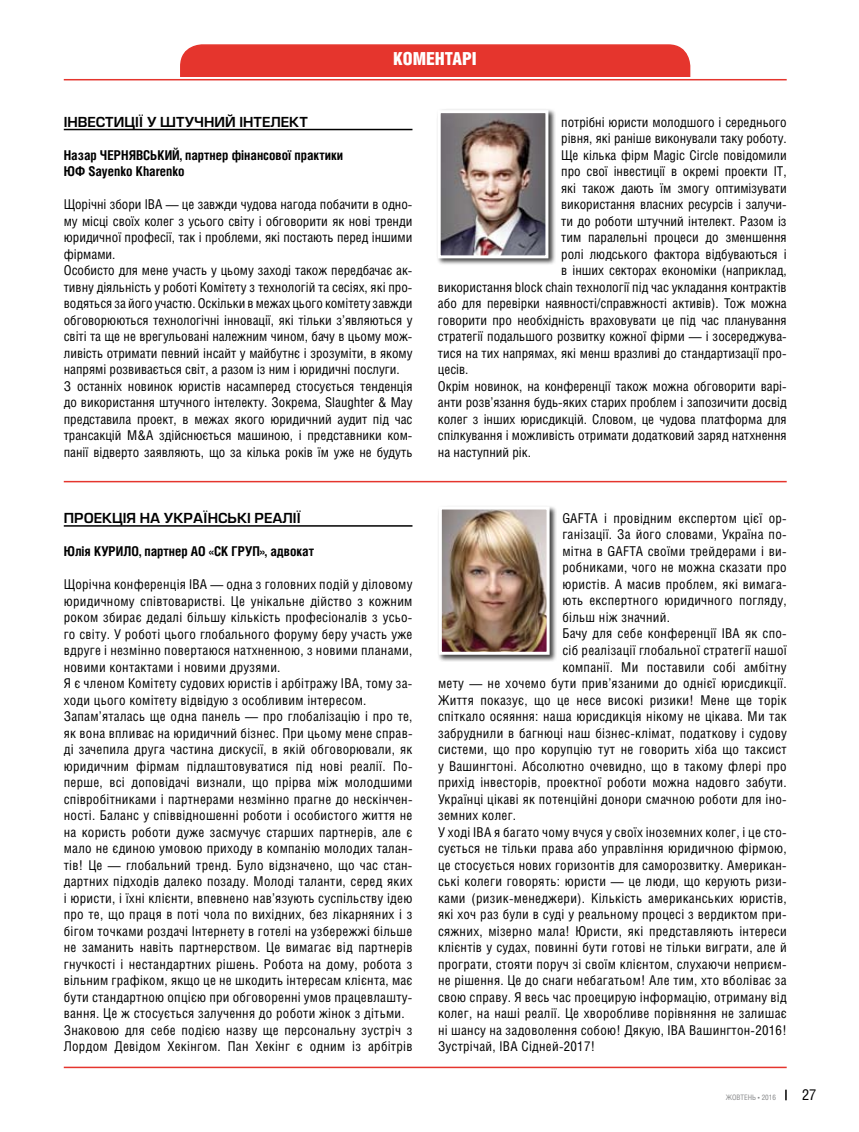
<style>
.page{position:relative;width:859px;height:1132px;background:#fff}
.page>*{position:absolute;margin:0;border:0;box-sizing:border-box;transform-origin:0 0}
.t1{font:900 18px "Helios Cond";color:#fff}
.t2{font:15px "Helios Cond";color:#000}
.t3{font:13.5px/16.5px "Helios Cond";letter-spacing:.02em;color:#000}
.t4{font:13.5px/16.5px "Helios Cond";color:#000}
.t5{font:700 13.5px/16.5px "Helios Cond";color:#000}
.t6{font:13.5px "Europe Demi Normal";color:#000}
.t7{font:7.5px "Helios Cond";color:#87888a}
</style>
<div class="page">
<svg style="left:785px;top:1089px;width:2px;height:10px"></svg>
<div style="left:181px;top:45px;width:509px;height:60px;background:#e5352d;border-radius:21px"></div>
<div style="left:180px;top:44px;width:510px;height:62px;border:2px solid #e5352d;border-radius:21px"></div>
<div style="left:119px;top:77px;width:632px;height:42px;background:#fff"></div>
<hr style="left:64px;top:79px;width:723px;height:1px;background:#e5352d">
<hr style="left:64px;top:1066px;width:723px;height:1px;background:#e5352d">
<hr style="left:64px;top:480px;width:723px;height:2px;background:#e5352d">
<hr style="left:64px;top:129px;width:348px;height:1px;background:#000">
<hr style="left:64px;top:525px;width:348px;height:1px;background:#000">
<div style="left:436px;top:108px;width:120px;height:157px;background:#000;opacity:.75"></div>
<img style="left:442px;top:114px;width:102px;height:140px">
<div style="left:438px;top:110px;width:110px;height:148px;border:3px solid #fff"></div>
<div style="left:437px;top:504px;width:120px;height:158px;background:#000;opacity:.75"></div>
<img style="left:443px;top:510px;width:103px;height:140px">
<div style="left:439px;top:506px;width:111px;height:148px;border:3px solid #fff"></div>
<h1 class="t1" style="left:393px;top:49px;width:11px">КОМЕНТАРІ</h1>
<p class="t6" style="left:64px;top:114px;width:59px">Інвестиці</p>
<p class="t6" style="left:139px;top:114px;width:171px">ї у штучний інтелект</p>
<p class="t5" style="left:64px;top:146px;width:281px">Назар ЧЕРНЯВСЬКИЙ, партнер фінансової практики<br>ЮФ Sayenko Kharenko</p>
<p class="t4" style="left:64px;top:196px;width:350px">Щорічні збори IBA — це завжди чудова нагода побачити в одно&shy;му місці своїх колег з усього світу і обговорити як нові тренди юридичної професії, так і проблеми, які постають перед іншими фірмами.<br>Особисто для мене участь у цьому заході також передбачає ак&shy;тивну діяльність у роботі Комітету з технологій та сесіях, які про&shy;водяться за його участю. Оскільки в межах цього комітету завжди обговорюються технологічні інновації, які тільки з’являються у світі та ще не врегульовані належним чином, бачу в цьому мож&shy;ливість отримати певний інсайт у майбутнє і зрозуміти, в якому напрямі розвивається світ, а разом із ним і юридичні послуги.<br>З останніх новинок юристів насамперед стосується тенденція до використання штучного інтелекту. Зокрема, Slaughter &amp; May представила проект, в межах якого юридичний аудит під час трансакцій M&amp;A здійснюється машиною, і представники ком&shy;панії відверто заявляють, що за кілька років їм уже не будуть</p>
<p class="t6" style="left:64px;top:510px;width:48px">Проекція</p>
<p class="t6" style="left:140px;top:510px;width:45px">на укра</p>
<p class="t6" style="left:203px;top:510px;width:99px">їнські реалії</p>
<p class="t5" style="left:64px;top:542px;width:252px">Юлія КУРИЛО, партнер АО «СК ГРУП», адвокат</p>
<p class="t3" style="left:64px;top:575px;width:350px">Щорічна конференція IBA — одна з головних подій у діловому юридичному співтоваристві. Це унікальне дійство з кожним роком збирає дедалі більшу кількість професіоналів з усьо&shy;го світу. У роботі цього глобального форуму беру участь уже вдруге і незмінно повертаюся натхненною, з новими планами, новими контактами і новими друзями.<br>Я є членом Комітету судових юристів і арбітражу IBA, тому за&shy;ходи цього комітету відвідую з особливим інтересом.<br>Запам’яталась ще одна панель — про глобалізацію і про те, як вона впливає на юридичний бізнес. При цьому мене справ&shy;ді зачепила друга частина дискусії, в якій обговорювали, як юридичним фірмам підлаштовуватися під нові реалії. По&shy;перше, всі доповідачі визнали, що прірва між молодшими співробітниками і партнерами незмінно прагне до нескінчен&shy;ності. Баланс у співвідношенні роботи і особистого життя не на користь роботи дуже засмучує старших партнерів, але є мало не єдиною умовою приходу в компанію молодих талан&shy;тів! Це — глобальний тренд. Було відзначено, що час стан&shy;дартних підходів далеко позаду. Молоді таланти, серед яких і юристи, і їхні клієнти, впевнено нав’язують суспільству ідею про те, що праця в поті чола по вихідних, без лікарняних і з бігом точками роздачі Інтернету в готелі на узбережжі більше не заманить навіть партнерством. Це вимагає від партнерів гнучкості і нестандартних рішень. Робота на дому, робота з вільним графіком, якщо це не шкодить інтересам клієнта, має бути стандартною опцією при обговоренні умов працевлашту&shy;вання. Це ж стосується залучення до роботи жінок з дітьми.<br>Знаковою для себе подією назву ще персональну зустріч з Лордом Девідом Хекінгом. Пан Хекінг є одним із арбітрів</p>
<p class="t4" style="left:561px;top:113px;width:227px">потрібні юристи молодшого і середнього</p>
<p class="t4" style="left:561px;top:130px;width:227px">рівня, які раніше виконували таку роботу.</p>
<p class="t4" style="left:561px;top:146px;width:227px">Ще кілька фірм Magic Circle повідомили</p>
<p class="t4" style="left:561px;top:163px;width:227px">про свої інвестиції в окремі проекти ІТ,</p>
<p class="t4" style="left:561px;top:179px;width:227px">які також дають їм змогу оптимізувати</p>
<p class="t4" style="left:561px;top:196px;width:227px">використання власних ресурсів і залучи-</p>
<p class="t4" style="left:561px;top:212px;width:227px">ти до роботи штучний інтелект. Разом із</p>
<p class="t4" style="left:561px;top:229px;width:227px">тим паралельні процеси до зменшення</p>
<p class="t4" style="left:561px;top:245px;width:227px">ролі людського фактора відбуваються і</p>
<p class="t4" style="left:561px;top:262px;width:227px">в інших секторах економіки (наприклад,</p>
<p class="t4" style="left:438px;top:278px;width:350px">використання block chain технології під час укладання контрактів</p>
<p class="t4" style="left:438px;top:295px;width:350px">або для перевірки наявності/справжності активів). Тож можна</p>
<p class="t4" style="left:438px;top:311px;width:350px">говорити про необхідність враховувати це під час планування</p>
<p class="t4" style="left:438px;top:328px;width:350px">стратегії подальшого розвитку кожної фірми — і зосереджува-</p>
<p class="t4" style="left:438px;top:344px;width:350px">тися на тих напрямах, які менш вразливі до стандартизації про-</p>
<p class="t3" style="left:438px;top:361px;width:32px">цесів.</p>
<p class="t4" style="left:438px;top:377px;width:350px">Окрім новинок, на конференції також можна обговорити варі-</p>
<p class="t4" style="left:438px;top:394px;width:350px">анти розв’язання будь-яких старих проблем і запозичити досвід</p>
<p class="t4" style="left:438px;top:410px;width:350px">колег з інших юрисдикцій. Словом, це чудова платформа для</p>
<p class="t4" style="left:438px;top:427px;width:350px">спілкування і можливість отримати додатковий заряд натхнення</p>
<p class="t4" style="left:438px;top:443px;width:95px">на наступний рік.</p>
<p class="t3" style="left:562px;top:509px;width:226px">GAFTA і провідним експертом цієї ор-</p>
<p class="t3" style="left:562px;top:526px;width:226px">ганізації. За його словами, Україна по-</p>
<p class="t3" style="left:562px;top:542px;width:226px">мітна в GAFTA своїми трейдерами і ви-</p>
<p class="t3" style="left:562px;top:559px;width:226px">робниками, чого не можна сказати про</p>
<p class="t3" style="left:562px;top:575px;width:226px">юристів. А масив проблем, які вимага-</p>
<p class="t3" style="left:562px;top:592px;width:226px">ють експертного юридичного погляду,</p>
<p class="t3" style="left:562px;top:608px;width:109px">більш ніж значний.</p>
<p class="t3" style="left:562px;top:625px;width:226px">Бачу для себе конференції IBA як спо-</p>
<p class="t3" style="left:562px;top:641px;width:226px">сіб реалізації глобальної стратегії нашої</p>
<p class="t3" style="left:562px;top:658px;width:226px">компанії. Ми поставили собі амбітну</p>
<p class="t3" style="left:438px;top:674px;width:350px">мету — не хочемо бути прив’язаними до однієї юрисдикції.</p>
<p class="t3" style="left:438px;top:691px;width:350px">Життя показує, що це несе високі ризики! Мене ще торік</p>
<p class="t3" style="left:438px;top:707px;width:350px">спіткало осяяння: наша юрисдикція нікому не цікава. Ми так</p>
<p class="t3" style="left:438px;top:724px;width:350px">забруднили в багнюці наш бізнес-клімат, податкову і судову</p>
<p class="t3" style="left:438px;top:740px;width:350px">системи, що про корупцію тут не говорить хіба що таксист</p>
<p class="t3" style="left:438px;top:757px;width:350px">у Вашингтоні. Абсолютно очевидно, що в такому флері про</p>
<p class="t3" style="left:438px;top:773px;width:350px">прихід інвесторів, проектної роботи можна надовго забути.</p>
<p class="t3" style="left:438px;top:790px;width:350px">Українці цікаві як потенційні донори смачною роботи для іно-</p>
<p class="t3" style="left:438px;top:806px;width:80px">земних колег.</p>
<p class="t3" style="left:438px;top:823px;width:350px">У ході IBA я багато чому вчуся у своїх іноземних колег, і це сто-</p>
<p class="t3" style="left:438px;top:839px;width:350px">сується не тільки права або управління юридичною фірмою,</p>
<p class="t3" style="left:438px;top:856px;width:350px">це стосується нових горизонтів для саморозвитку. Американ-</p>
<p class="t3" style="left:438px;top:872px;width:350px">ські колеги говорять: юристи — це люди, що керують ризи-</p>
<p class="t3" style="left:438px;top:889px;width:350px">ками (ризик-менеджери). Кількість американських юристів,</p>
<p class="t3" style="left:438px;top:905px;width:350px">які хоч раз були в суді у реальному процесі з вердиктом при-</p>
<p class="t3" style="left:438px;top:922px;width:350px">сяжних, мізерно мала! Юристи, які представляють інтереси</p>
<p class="t3" style="left:438px;top:938px;width:350px">клієнтів у судах, повинні бути готові не тільки виграти, але й</p>
<p class="t3" style="left:438px;top:955px;width:350px">програти, стояти поруч зі своїм клієнтом, слухаючи неприєм-</p>
<p class="t3" style="left:438px;top:971px;width:350px">не рішення. Це до снаги небагатьом! Але тим, хто вболіває за</p>
<p class="t3" style="left:438px;top:988px;width:350px">свою справу. Я весь час проецирую інформацію, отриману від</p>
<p class="t3" style="left:438px;top:1004px;width:350px">колег, на наші реалії. Це хворобливе порівняння не залишає</p>
<p class="t3" style="left:438px;top:1021px;width:350px">ні шансу на задоволення собою! Дякую, IBA Вашингтон-2016!</p>
<p class="t3" style="left:438px;top:1037px;width:159px">Зустрічай, IBA Сідней-2017!</p>
<p class="t7" style="left:726px;top:1092px;width:52px">ЖОВТЕНЬ • 2016</p>
<p class="t2" style="left:802px;top:1085px;width:16px">27</p>
</div>
